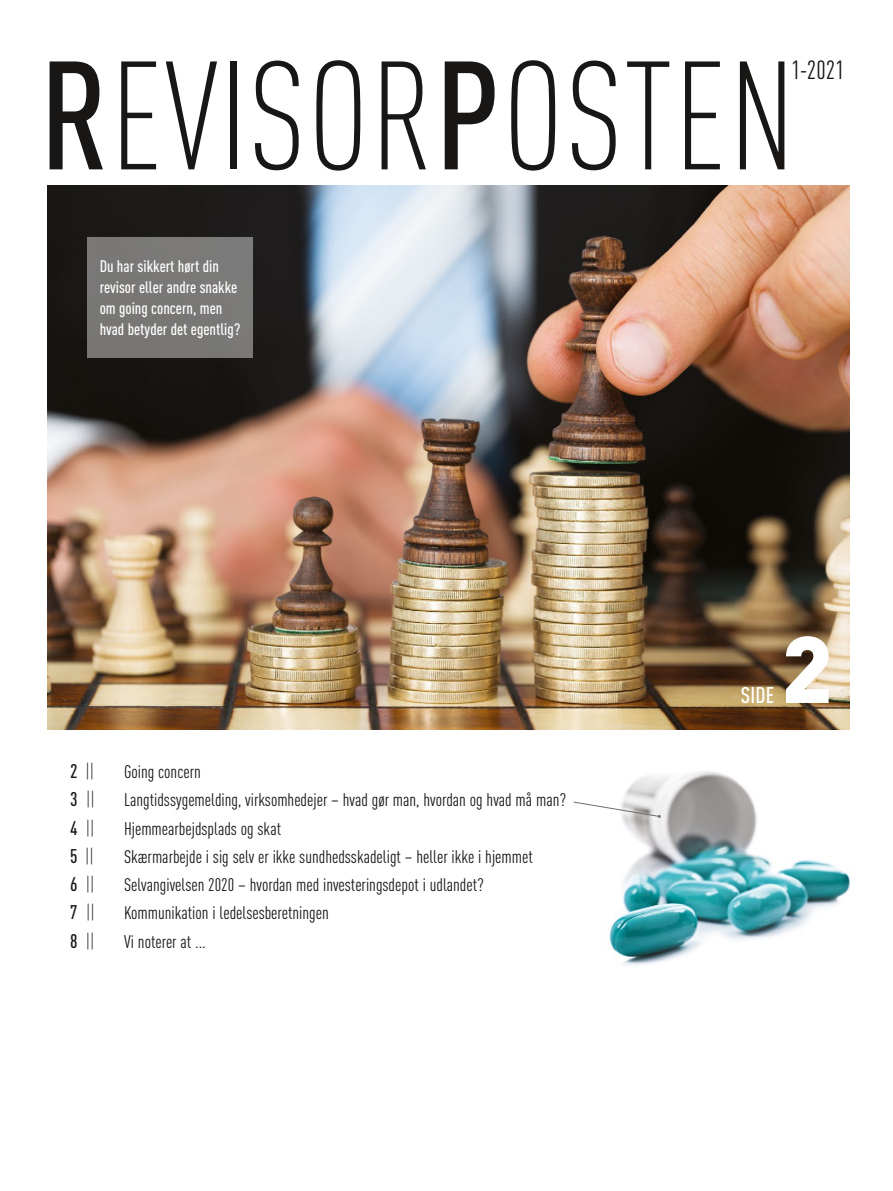
<style>
.page{position:relative;width:893px;height:1191px;background:#fff}
.page>*{position:absolute;margin:0;border:0;box-sizing:border-box;transform-origin:0 0}
.t1{font:300 condensed 151.5px "DINOT";letter-spacing:.01em;color:#181716}
.t2{font:900 93px "DINOT";color:#fff}
.t3{font:condensed 25.95px "DINOT";color:#181716}
.t4{font:500 condensed 22.5px "DINOT";color:#fff}
.t5{font:300 condensed 19.5px "DINOT";color:#181716}
.t6{font:condensed 18px "DINOT";color:#181716}
.t7{font:500 condensed 16.5px/21px "DINOT";color:#fff}
.s1{font-weight:500}
</style>
<div class="page">
<img style="left:48px;top:186px;width:802px;height:543px">
<div style="left:87px;top:238px;width:166px;height:120px;background:#797877"></div>
<img style="left:609px;top:771px;width:241px;height:194px">
<svg style="left:573px;top:801px;width:88px;height:17px"></svg>
<h1 class="t1" style="left:40px;top:30px;width:757px"><span class="s1">R</span>EVISOR<span class="s1">P</span>OSTEN</h1>
<h3 class="t3" style="left:791px;top:55px;width:55px">1-2021</h3>
<p class="t7" style="left:100px;top:256px;width:142px">Du har sikkert hørt din revisor eller andre snakke om going concern, men hvad betyder det egentlig?</p>
<p class="t5" style="left:70px;top:760px;width:26px"><span class="s1">2</span> ||</p>
<p class="t6" style="left:124px;top:761px;width:78px">Going concern</p>
<p class="t5" style="left:70px;top:788px;width:26px"><span class="s1">3</span> ||</p>
<p class="t6" style="left:124px;top:789px;width:444px">Langtidssygemelding, virksomhedejer – hvad gør man, hvordan og hvad må man?</p>
<p class="t5" style="left:70px;top:816px;width:26px"><span class="s1">4</span> ||</p>
<p class="t6" style="left:124px;top:818px;width:159px">Hjemmearbejdsplads og skat</p>
<p class="t5" style="left:70px;top:845px;width:25px"><span class="s1">5</span> ||</p>
<p class="t6" style="left:124px;top:846px;width:410px">Skærmarbejde i sig selv er ikke sundhedsskadeligt – heller ikke i hjemmet</p>
<p class="t5" style="left:70px;top:873px;width:26px"><span class="s1">6</span> ||</p>
<p class="t6" style="left:124px;top:874px;width:361px">Selvangivelsen 2020 – hvordan med investeringsdepot i udlandet?</p>
<p class="t5" style="left:70px;top:901px;width:26px"><span class="s1">7</span> ||</p>
<p class="t6" style="left:124px;top:902px;width:206px">Kommunikation i ledelsesberetningen</p>
<p class="t5" style="left:70px;top:929px;width:26px"><span class="s1">8</span> ||</p>
<p class="t6" style="left:124px;top:931px;width:83px">Vi noterer at ...</p>
<p class="t4" style="left:741px;top:681px;width:35px">SIDE</p>
<h2 class="t2" style="left:781px;top:607px;width:53px">2</h2>
</div>
